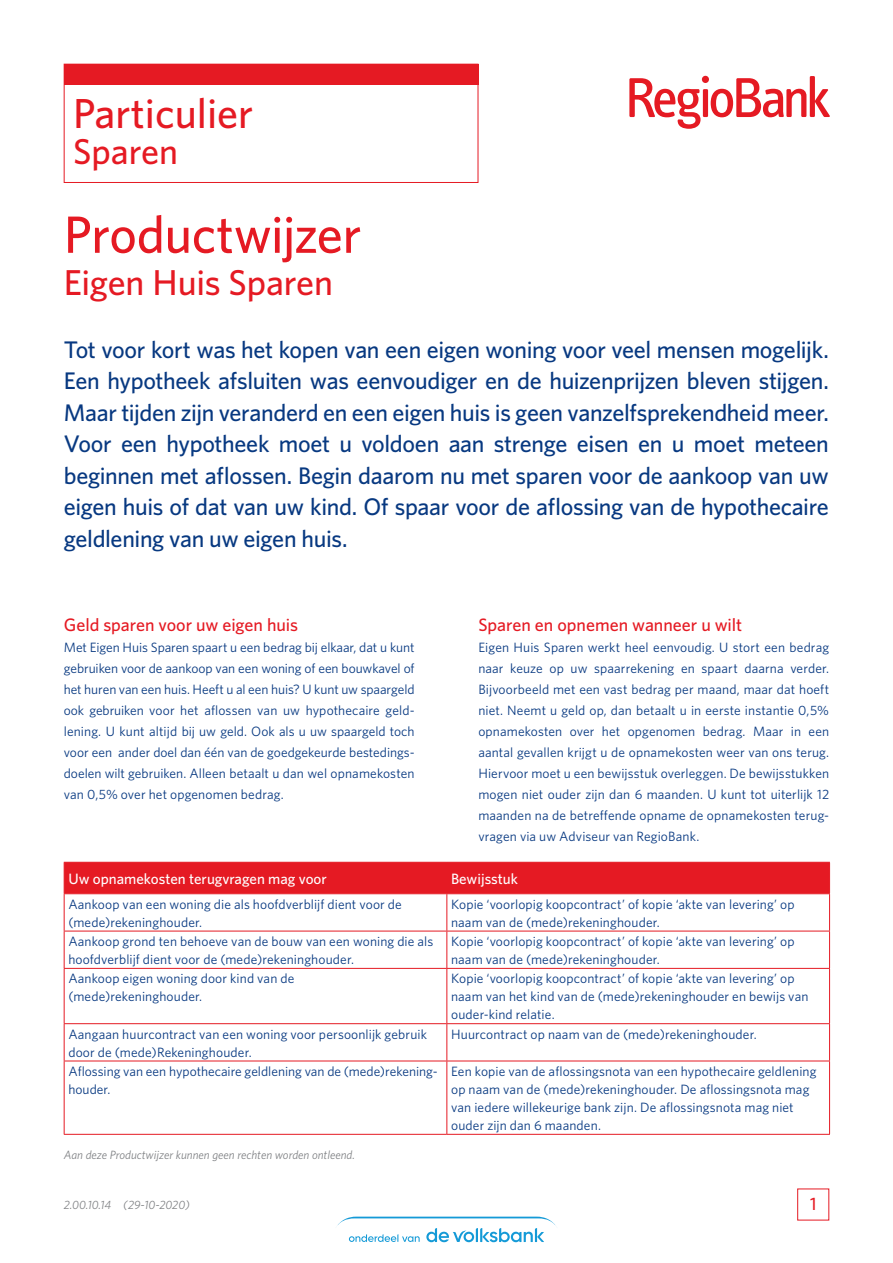
<style>
.page{position:relative;width:893px;height:1263px;background:#fff}
.page>*{position:absolute;margin:0;border:0;box-sizing:border-box;transform-origin:0 0}
.t1{font:500 52.5px "Whitney";letter-spacing:-.01em;color:#e51a23}
.t2{font:500 42px "Whitney";color:#e51a23}
.t3{font:500 36px "Whitney";letter-spacing:-.005em;color:#e51a23}
.t4{font:500 24px/31.5px "Whitney";letter-spacing:-.015em;color:#083981;text-align:justify}
.t5{font:500 18px "Whitney";color:#e51a23}
.t6{font:500 15px "Whitney";color:#fff}
.t7{font:13.5px/21px "Whitney";letter-spacing:.01em;color:#083981}
.t8{font:italic 12px "Whitney";color:#808285}
</style>
<div class="page">
<svg style="left:337px;top:1216px;width:219px;height:26px"></svg>
<div style="left:65px;top:863px;width:764px;height:30px;background:#e51a23"></div>
<svg style="left:65px;top:894px;width:764px;height:240px"></svg>
<hr style="left:64px;top:863px;width:1px;height:30px;background:#e51a23">
<hr style="left:64px;top:862px;width:383px;height:1px;background:#e51a23">
<hr style="left:446px;top:863px;width:1px;height:30px;background:#e51a23">
<hr style="left:447px;top:862px;width:383px;height:1px;background:#e51a23">
<hr style="left:829px;top:863px;width:1px;height:30px;background:#e51a23">
<hr style="left:64px;top:894px;width:1px;height:37px;background:#e51a23">
<hr style="left:64px;top:893px;width:383px;height:1px;background:#e51a23">
<hr style="left:446px;top:894px;width:1px;height:37px;background:#e51a23">
<hr style="left:447px;top:893px;width:383px;height:1px;background:#e51a23">
<hr style="left:829px;top:894px;width:1px;height:37px;background:#e51a23">
<hr style="left:64px;top:931px;width:1px;height:37px;background:#e51a23">
<hr style="left:64px;top:931px;width:383px;height:1px;background:#e51a23">
<hr style="left:446px;top:931px;width:1px;height:37px;background:#e51a23">
<hr style="left:447px;top:931px;width:383px;height:1px;background:#e51a23">
<hr style="left:829px;top:931px;width:1px;height:37px;background:#e51a23">
<hr style="left:64px;top:969px;width:1px;height:54px;background:#e51a23">
<hr style="left:64px;top:1024px;width:1px;height:36px;background:#e51a23">
<hr style="left:64px;top:1061px;width:1px;height:73px;background:#e51a23">
<hr style="left:64px;top:968px;width:383px;height:1px;background:#e51a23">
<hr style="left:64px;top:1023px;width:383px;height:1px;background:#e51a23">
<hr style="left:64px;top:1060px;width:383px;height:1px;background:#e51a23">
<hr style="left:64px;top:1134px;width:383px;height:1px;background:#e51a23">
<hr style="left:446px;top:969px;width:1px;height:54px;background:#e51a23">
<hr style="left:446px;top:1024px;width:1px;height:36px;background:#e51a23">
<hr style="left:446px;top:1061px;width:1px;height:73px;background:#e51a23">
<hr style="left:447px;top:968px;width:383px;height:1px;background:#e51a23">
<hr style="left:829px;top:969px;width:1px;height:54px;background:#e51a23">
<hr style="left:829px;top:1024px;width:1px;height:36px;background:#e51a23">
<hr style="left:829px;top:1061px;width:1px;height:73px;background:#e51a23">
<hr style="left:447px;top:1023px;width:383px;height:1px;background:#e51a23">
<hr style="left:447px;top:1060px;width:383px;height:1px;background:#e51a23">
<hr style="left:447px;top:1134px;width:383px;height:1px;background:#e51a23">
<svg style="left:629px;top:76px;width:201px;height:53px"></svg>
<div style="left:64px;top:64px;width:414px;height:21px;background:#e51a23"></div>
<div style="left:64px;top:64px;width:414px;height:119px;border:1px solid #e51a23"></div>
<h2 class="t2" style="left:73px;top:85px;width:182px">Particulier</h2>
<h3 class="t3" style="left:73px;top:127px;width:106px">Sparen</h3>
<h1 class="t1" style="left:64px;top:200px;width:299px">Productwijzer</h1>
<h3 class="t3" style="left:64px;top:258px;width:271px">Eigen Huis Sparen</h3>
<p class="t4" style="left:64px;top:333px;width:767px">Tot voor kort was het kopen van een eigen woning voor veel mensen mogelijk.<br>Een hypotheek afsluiten was eenvoudiger en de huizenprijzen bleven stijgen.<br>Maar tijden zijn veranderd en een eigen huis is geen vanzelfsprekendheid meer.<br>Voor een hypotheek moet u voldoen aan strenge eisen en u moet meteen beginnen met aflossen. Begin daarom nu met sparen voor de aankoop van uw eigen huis of dat van uw kind. Of spaar voor de aflossing van de hypothecaire geldlening van uw eigen huis.</p>
<h3 class="t5" style="left:64px;top:613px;width:236px">Geld sparen voor uw eigen huis</h3>
<p class="t7" style="left:64px;top:636px;width:352px;text-align:justify">Met Eigen Huis Sparen spaart u een bedrag bij elkaar, dat u kunt gebruiken voor de aankoop van een woning of een bouwkavel of het huren van een huis. Heeft u al een huis? U kunt uw spaargeld ook gebruiken voor het aflossen van uw hypothecaire geld&shy;lening. U kunt altijd bij uw geld. Ook als u uw spaargeld toch voor een ander doel dan één van de goedgekeurde bestedings&shy;doelen wilt gebruiken. Alleen betaalt u dan wel opnamekosten van 0,5% over het opgenomen bedrag.</p>
<h3 class="t5" style="left:478px;top:613px;width:265px">Sparen en opnemen wanneer u wilt</h3>
<p class="t7" style="left:478px;top:636px;width:352px;text-align:justify">Eigen Huis Sparen werkt heel eenvoudig. U stort een bedrag naar keuze op uw spaarrekening en spaart daarna verder.<br>Bijvoorbeeld met een vast bedrag per maand, maar dat hoeft niet. Neemt u geld op, dan betaalt u in eerste instantie 0,5% opnamekosten over het opgenomen bedrag. Maar in een aantal gevallen krijgt u de opnamekosten weer van ons terug.<br>Hiervoor moet u een bewijsstuk overleggen. De bewijsstukken mogen niet ouder zijn dan 6 maanden. U kunt tot uiterlijk 12 maanden na de betreffende opname de opnamekosten terug&shy;vragen via uw Adviseur van RegioBank.</p>
<p class="t6" style="left:68px;top:869px;width:260px">Uw opnamekosten terugvragen mag voor</p>
<p class="t6" style="left:451px;top:869px;width:68px">Bewijsstuk</p>
<p class="t7" style="left:68px;top:895px;width:335px;line-height:18px">Aankoop van een woning die als hoofdverblijf dient voor de (mede)rekeninghouder.</p>
<p class="t7" style="left:451px;top:895px;width:345px;line-height:18px">Kopie ‘voorlopig koopcontract’ of kopie ‘akte van levering’ op naam van de (mede)rekeninghouder.</p>
<p class="t7" style="left:68px;top:932px;width:366px;line-height:18px">Aankoop grond ten behoeve van de bouw van een woning die als hoofdverblijf dient voor de (mede)rekeninghouder.</p>
<p class="t7" style="left:451px;top:932px;width:345px;line-height:18px">Kopie ‘voorlopig koopcontract’ of kopie ‘akte van levering’ op naam van de (mede)rekeninghouder.</p>
<p class="t7" style="left:68px;top:969px;width:228px;line-height:18px">Aankoop eigen woning door kind van de (mede)rekeninghouder.</p>
<p class="t7" style="left:451px;top:969px;width:359px;line-height:18px">Kopie ‘voorlopig koopcontract’ of kopie ‘akte van levering’ op naam van het kind van de (mede)rekeninghouder en bewijs van ouder-kind relatie.</p>
<p class="t7" style="left:68px;top:1025px;width:360px;line-height:18px">Aangaan huurcontract van een woning voor persoonlijk gebruik door de (mede)Rekeninghouder.</p>
<p class="t7" style="left:451px;top:1023px;width:307px">Huurcontract op naam van de (mede)rekeninghouder.</p>
<p class="t7" style="left:68px;top:1062px;width:369px;line-height:18px">Aflossing van een hypothecaire geldlening van de (mede)rekening&shy;houder.</p>
<p class="t7" style="left:451px;top:1062px;width:367px;line-height:18px">Een kopie van de aflossingsnota van een hypothecaire geldlening op naam van de (mede)rekeninghouder. De aflossingsnota mag van iedere willekeurige bank zijn. De aflossingsnota mag niet ouder zijn dan 6 maanden.</p>
<p class="t8" style="left:64px;top:1147px;width:293px">Aan deze Productwijzer kunnen geen rechten worden ontleend.</p>
<p class="t8" style="left:64px;top:1197px;width:128px">2.00.10.14 (29-10-2020)</p>
<h3 class="t5" style="left:810px;top:1192px;width:8px">1</h3>
</div>
